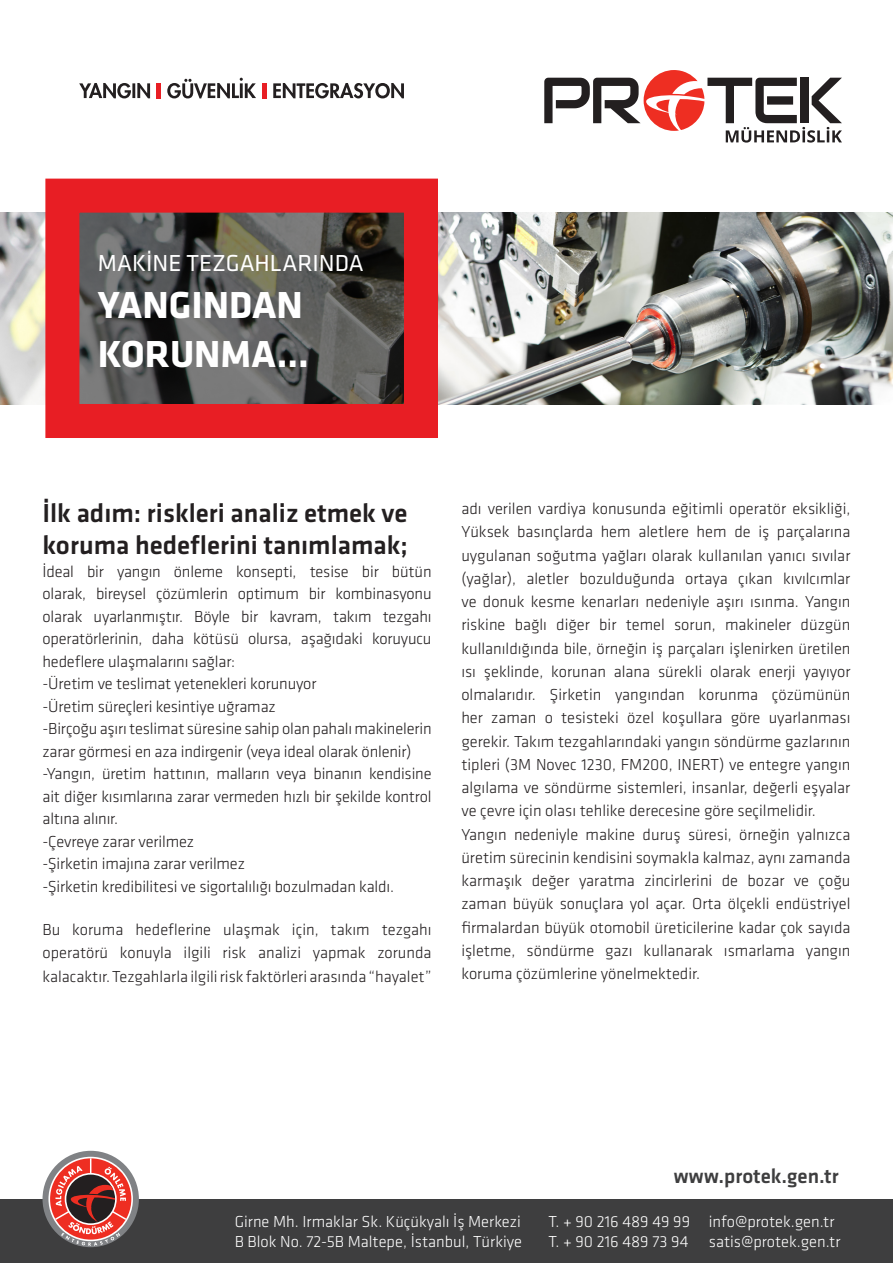
<style>
.page{position:relative;width:893px;height:1263px;background:#fff}
.page>*{position:absolute;margin:0;border:0;box-sizing:border-box;transform-origin:0 0}
.t1{font:700 39px "Klavika";color:#fff}
.t2{font:500 27px/32.4px "Klavika";color:#231f20}
.t3{font:24px "Klavika";color:#fff}
.t4{font:500 21px "Klavika";color:#3e3e3f}
.t5{font:300 16.5px/23.2px "Klavika";letter-spacing:-.01em;color:#231f20;text-align:justify}
.t6{font:300 16.5px "Klavika";color:#fff}
</style>
<div class="page">
<img style="left:438px;top:213px;width:455px;height:192px">
<img style="left:0;top:213px;width:45px;height:192px">
<svg style="left:80px;top:214px;width:323px;height:189px;background:#535451"></svg>
<div style="left:45px;top:179px;width:393px;height:259px;border:34px solid #e81e24"></div>
<div style="left:0;top:1199px;width:893px;height:64px;background:#3e3e3f"></div>
<svg style="left:544px;top:70px;width:298px;height:73px"></svg>
<hr style="left:157px;top:83px;width:4px;height:15px;background:#e81e24">
<hr style="left:263px;top:83px;width:4px;height:15px;background:#e81e24">
<svg style="left:273px;top:83px;width:131px;height:15px"></svg>
<svg style="left:79px;top:83px;width:71px;height:15px"></svg>
<svg style="left:167px;top:78px;width:89px;height:20px"></svg>
<svg style="left:43px;top:1151px;width:96px;height:96px"></svg>
<svg style="left:51px;top:1158px;width:79px;height:88px;background:#ad5c58"></svg>
<p class="t3" style="left:98px;top:247px;width:267px">MAKİNE TEZGAHLARINDA</p>
<p class="t1" style="left:98px;top:284px;width:207px">YANGINDAN</p>
<p class="t1" style="left:98px;top:333px;width:213px">KORUNMA...</p>
<p class="t2" style="left:43px;top:497px;width:367px">İlk adım: riskleri analiz etmek ve koruma hedeflerini tanımlamak;</p>
<p class="t5" style="left:43px;top:560px;width:391px;line-height:22.5px">İdeal bir yangın önleme konsepti, tesise bir bütün olarak, bireysel çözümlerin optimum bir kombinasyonu olarak uyarlanmıştır. Böyle bir kavram, takım tezgahı operatörlerinin, daha kötüsü olursa, aşağıdaki koruyucu hedeflere ulaşmalarını sağlar:</p>
<p class="t5" style="left:43px;top:673px;width:275px">-Üretim ve teslimat yetenekleri korunuyor</p>
<p class="t5" style="left:43px;top:695px;width:235px">-Üretim süreçleri kesintiye uğramaz</p>
<p class="t5" style="left:43px;top:718px;width:391px;line-height:22.5px">-Birçoğu aşırı teslimat süresine sahip olan pahalı makinelerin zarar görmesi en aza indirgenir (veya ideal olarak önlenir)</p>
<p class="t5" style="left:43px;top:763px;width:391px;line-height:22.5px">-Yangın, üretim hattının, malların veya binanın kendisine ait diğer kısımlarına zarar vermeden hızlı bir şekilde kontrol altına alınır.</p>
<p class="t5" style="left:43px;top:830px;width:153px">-Çevreye zarar verilmez</p>
<p class="t5" style="left:43px;top:853px;width:204px">-Şirketin imajına zarar verilmez</p>
<p class="t5" style="left:43px;top:875px;width:353px">-Şirketin kredibilitesi ve sigortalılığı bozulmadan kaldı.</p>
<p class="t5" style="left:43px;top:918px;width:391px">Bu koruma hedeflerine ulaşmak için, takım tezgahı operatörü konuyla ilgili risk analizi yapmak zorunda kalacaktır. Tezgahlarla ilgili risk faktörleri arasında “hayalet”</p>
<p class="t5" style="left:461px;top:497px;width:391px">adı verilen vardiya konusunda eğitimli operatör eksikliği, Yüksek basınçlarda hem aletlere hem de iş parçalarına uygulanan soğutma yağları olarak kullanılan yanıcı sıvılar (yağlar), aletler bozulduğunda ortaya çıkan kıvılcımlar ve donuk kesme kenarları nedeniyle aşırı ısınma. Yangın riskine bağlı diğer bir temel sorun, makineler düzgün kullanıldığında bile, örneğin iş parçaları işlenirken üretilen ısı şeklinde, korunan alana sürekli olarak enerji yayıyor olmalarıdır. Şirketin yangından korunma çözümünün her zaman o tesisteki özel koşullara göre uyarlanması gerekir. Takım tezgahlarındaki yangın söndürme gazlarının tipleri (3M Novec 1230, FM200, INERT) ve entegre yangın algılama ve söndürme sistemleri, insanlar, değerli eşyalar ve çevre için olası tehlike derecesine göre seçilmelidir.</p>
<p class="t5" style="left:461px;top:823px;width:391px">Yangın nedeniyle makine duruş süresi, örneğin yalnızca üretim sürecinin kendisini soymakla kalmaz, aynı zamanda karmaşık değer yaratma zincirlerini de bozar ve çoğu zaman büyük sonuçlara yol açar. Orta ölçekli endüstriyel firmalardan büyük otomobil üreticilerine kadar çok sayıda işletme, söndürme gazı kullanarak ısmarlama yangın koruma çözümlerine yönelmektedir.</p>
<p class="t4" style="left:674px;top:1164px;width:166px">www.protek.gen.tr</p>
<p class="t6" style="left:235px;top:1213px;width:288px">Girne Mh. Irmaklar Sk. Küçükyalı İş Merkezi</p>
<p class="t6" style="left:235px;top:1233px;width:289px">B Blok No. 72-5B Maltepe, İstanbul, Türkiye</p>
<p class="t6" style="left:548px;top:1213px;width:143px">T. + 90 216 489 49 99</p>
<p class="t6" style="left:548px;top:1233px;width:142px">T. + 90 216 489 73 94</p>
<p class="t6" style="left:709px;top:1213px;width:127px">info@protek.gen.tr</p>
<p class="t6" style="left:709px;top:1233px;width:133px">satis@protek.gen.tr</p>
</div>
